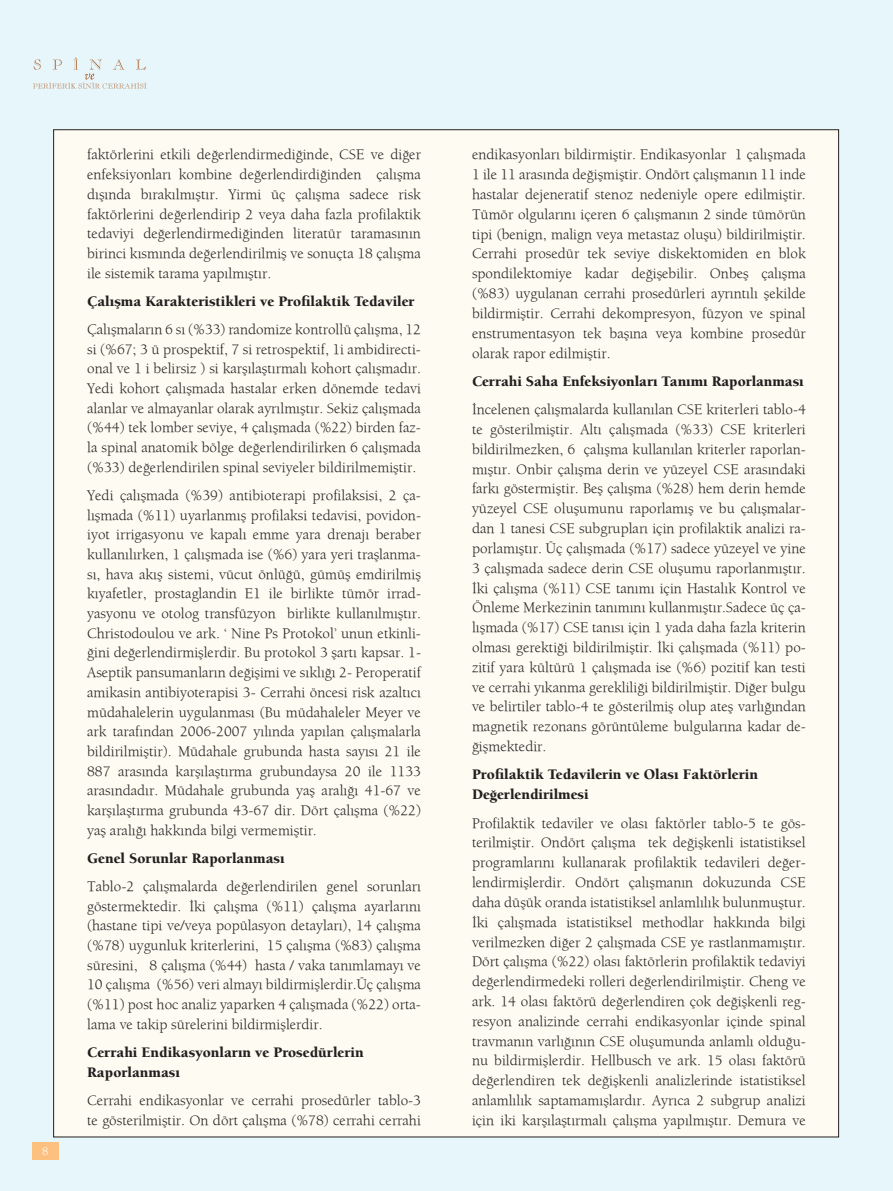
<style>
.page{position:relative;width:893px;height:1191px;background:#e7f6fa}
.page>*{position:absolute;margin:0;border:0;box-sizing:border-box;transform-origin:0 0}
.t1{font:15px/19.8px "Berkeley";color:#231f20;text-align:justify}
.t2{font:900 15px/19.6px "Berkeley";color:#231f20}
.t3{font:12px "Berkeley";color:#fff}
.s1{font-weight:900}
</style>
<div class="page">
<div style="left:54px;top:130px;width:785px;height:1007px;background:#fefbf2"></div>
<div style="left:32px;top:1141px;width:26px;height:18px;background:#fcc17f"></div>
<svg style="left:33px;top:57px;width:113px;height:32px"></svg>
<p class="t3" style="left:42px;top:1143px;width:8px">8</p>
<p class="t1" style="left:87px;top:145px;width:335px">faktörlerini etkili değerlendirmediğinde, CSE ve diğer enfeksiyonları kombine değerlendirdiğinden çalışma dışında bırakılmıştır. Yirmi üç çalışma sadece risk faktörlerini değerlendirip 2 veya daha fazla profilaktik tedaviyi değerlendirmediğinden literatür taramasının birinci kısmında değerlendirilmiş ve sonuçta 18 çalışma ile sistemik tarama yapılmıştır.</p>
<p class="t1" style="left:87px;top:287px;width:335px;line-height:28.2px"><span class="s1">Çalışma Karakteristikleri ve Profilaktik Tedaviler<br></span>Çalışmaların 6 sı (%33) randomize kontrollü çalışma, 12</p>
<p class="t1" style="left:87px;top:339px;width:335px">si (%67; 3 ü prospektif, 7 si retrospektif, 1i ambidirecti&shy;onal ve 1 i belirsiz ) si karşılaştırmalı kohort çalışmadır.<br>Yedi kohort çalışmada hastalar erken dönemde tedavi alanlar ve almayanlar olarak ayrılmıştır. Sekiz çalışmada (%44) tek lomber seviye, 4 çalışmada (%22) birden faz&shy;la spinal anatomik bölge değerlendirilirken 6 çalışmada (%33) değerlendirilen spinal seviyeler bildirilmemiştir.</p>
<p class="t1" style="left:87px;top:485px;width:335px">Yedi çalışmada (%39) antibioterapi profilaksisi, 2 ça&shy;lışmada (%11) uyarlanmış profilaksi tedavisi, povidon&shy;iyot irrigasyonu ve kapalı emme yara drenajı beraber kullanılırken, 1 çalışmada ise (%6) yara yeri traşlanma&shy;sı, hava akış sistemi, vücut önlüğü, gümüş emdirilmiş kıyafetler, prostaglandin E1 ile birlikte tümör irrad&shy;yasyonu ve otolog transfüzyon birlikte kullanılmıştır.<br>Christodoulou ve ark. ‘ Nine Ps Protokol’ unun etkinli&shy;ğini değerlendirmişlerdir. Bu protokol 3 şartı kapsar. 1- Aseptik pansumanların değişimi ve sıklığı 2- Peroperatif amikasin antibiyoterapisi 3- Cerrahi öncesi risk azaltıcı müdahalelerin uygulanması (Bu müdahaleler Meyer ve ark tarafından 2006-2007 yılında yapılan çalışmalarla bildirilmiştir). Müdahale grubunda hasta sayısı 21 ile 887 arasında karşılaştırma grubundaysa 20 ile 1133 arasındadır. Müdahale grubunda yaş aralığı 41-67 ve karşılaştırma grubunda 43-67 dir. Dört çalışma (%22) yaş aralığı hakkında bilgi vermemiştir.</p>
<p class="t1" style="left:87px;top:843px;width:335px;line-height:28.2px"><span class="s1">Genel Sorunlar Raporlanması<br></span>Tablo-2 çalışmalarda değerlendirilen genel sorunları</p>
<p class="t1" style="left:87px;top:896px;width:335px">göstermektedir. İki çalışma (%11) çalışma ayarlarını (hastane tipi ve/veya popülasyon detayları), 14 çalışma (%78) uygunluk kriterlerini, 15 çalışma (%83) çalışma süresini, 8 çalışma (%44) hasta / vaka tanımlamayı ve 10 çalışma (%56) veri almayı bildirmişlerdir.Üç çalışma (%11) post hoc analiz yaparken 4 çalışmada (%22) orta&shy;lama ve takip sürelerini bildirmişlerdir.</p>
<p class="t2" style="left:87px;top:1042px;width:278px">Cerrahi Endikasyonların ve Prosedürlerin<br>Raporlanması</p>
<p class="t1" style="left:87px;top:1090px;width:335px">Cerrahi endikasyonlar ve cerrahi prosedürler tablo-3 te gösterilmiştir. On dört çalışma (%78) cerrahi cerrahi</p>
<p class="t1" style="left:472px;top:144px;width:335px">endikasyonları bildirmiştir. Endikasyonlar 1 çalışmada 1 ile 11 arasında değişmiştir. Ondört çalışmanın 11 inde hastalar dejeneratif stenoz nedeniyle opere edilmiştir.<br>Tümör olgularını içeren 6 çalışmanın 2 sinde tümörün tipi (benign, malign veya metastaz oluşu) bildirilmiştir.<br>Cerrahi prosedür tek seviye diskektomiden en blok spondilektomiye kadar değişebilir. Onbeş çalışma (%83) uygulanan cerrahi prosedürleri ayrıntılı şekilde bildirmiştir. Cerrahi dekompresyon, füzyon ve spinal enstrumentasyon tek başına veya kombine prosedür olarak rapor edilmiştir.</p>
<p class="t1" style="left:472px;top:367px;width:335px;line-height:28.3px"><span class="s1">Cerrahi Saha Enfeksiyonları Tanımı Raporlanması<br></span>İncelenen çalışmalarda kullanılan CSE kriterleri tablo-4</p>
<p class="t1" style="left:472px;top:419px;width:335px">te gösterilmiştir. Altı çalışmada (%33) CSE kriterleri bildirilmezken, 6 çalışma kullanılan kriterler raporlan&shy;mıştır. Onbir çalışma derin ve yüzeyel CSE arasındaki farkı göstermiştir. Beş çalışma (%28) hem derin hemde yüzeyel CSE oluşumunu raporlamış ve bu çalışmalar&shy;dan 1 tanesi CSE subgrupları için profilaktik analizi ra&shy;porlamıştır. Üç çalışmada (%17) sadece yüzeyel ve yine 3 çalışmada sadece derin CSE oluşumu raporlanmıştır.<br>İki çalışma (%11) CSE tanımı için Hastalık Kontrol ve Önleme Merkezinin tanımını kullanmıştır.Sadece üç ça&shy;lışmada (%17) CSE tanısı için 1 yada daha fazla kriterin olması gerektiği bildirilmiştir. İki çalışmada (%11) po&shy;zitif yara kültürü 1 çalışmada ise (%6) pozitif kan testi ve cerrahi yıkanma gerekliliği bildirilmiştir. Diğer bulgu ve belirtiler tablo-4 te gösterilmiş olup ateş varlığından magnetik rezonans görüntüleme bulgularına kadar de&shy;ğişmektedir.</p>
<p class="t2" style="left:472px;top:765px;width:287px">Profilaktik Tedavilerin ve Olası Faktörlerin<br>Değerlendirilmesi</p>
<p class="t1" style="left:472px;top:812px;width:335px">Profilaktik tedaviler ve olası faktörler tablo-5 te gös&shy;terilmiştir. Ondört çalışma tek değişkenli istatistiksel programlarını kullanarak profilaktik tedavileri değer&shy;lendirmişlerdir. Ondört çalışmanın dokuzunda CSE daha düşük oranda istatistiksel anlamlılık bulunmuştur.<br>İki çalışmada istatistiksel methodlar hakkında bilgi verilmezken diğer 2 çalışmada CSE ye rastlanmamıştır.<br>Dört çalışma (%22) olası faktörlerin profilaktik tedaviyi değerlendirmedeki rolleri değerlendirilmiştir. Cheng ve ark. 14 olası faktörü değerlendiren çok değişkenli reg&shy;resyon analizinde cerrahi endikasyonlar içinde spinal travmanın varlığının CSE oluşumunda anlamlı olduğu&shy;nu bildirmişlerdir. Hellbusch ve ark. 15 olası faktörü değerlendiren tek değişkenli analizlerinde istatistiksel anlamlılık saptamamışlardır. Ayrıca 2 subgrup analizi için iki karşılaştırmalı çalışma yapılmıştır. Demura ve</p>
</div>
